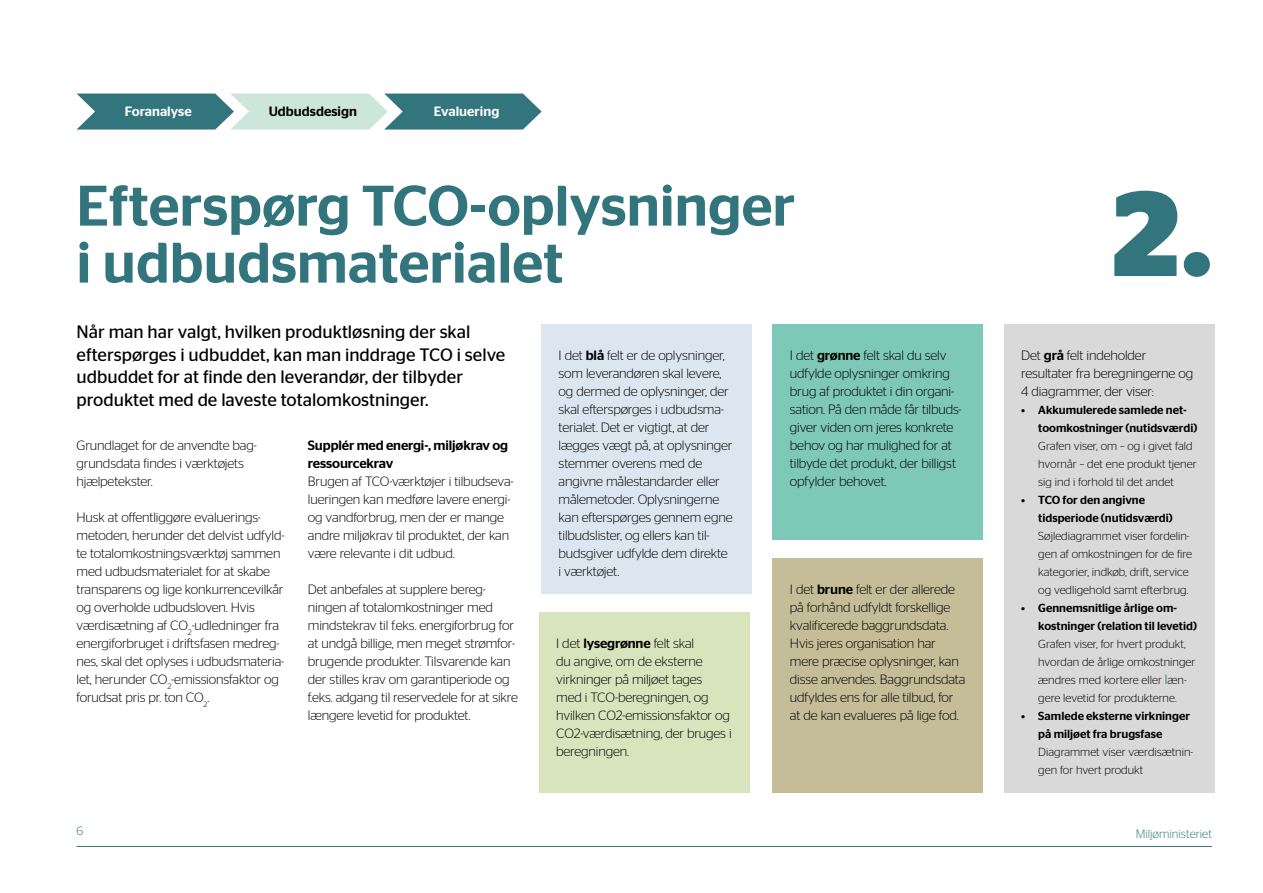
<style>
.page{position:relative;width:1263px;height:893px;background:#fff}
.page>*{position:absolute;margin:0;border:0;box-sizing:border-box;transform-origin:0 0}
.t1{font:700 120px "Stag Sans";color:#33757d}
.t2{font:500 57px/57px "Stag Sans";color:#33757d}
.t3{font:18px/22.5px "Stag Sans";color:#000}
.t4{font:300 13.5px/18px "Stag Sans";letter-spacing:-.01em;color:#000}
.t5{font:500 13.5px/18px "Stag Sans";letter-spacing:-.01em;color:#000}
.t6{font:500 13.5px "Stag Sans";color:#fff}
.t7{font:300 12px "Stag Sans";color:#33757d}
.t8{font:300 11.7px/18px "Stag Sans";color:#000}
.t9{font:500 11.7px/18px "Stag Sans";color:#000}
.s1{font-weight:500}
.s2{font-size:13.5px;color:#005d59}
</style>
<div class="page">
<hr style="left:77px;top:846px;width:1135px;height:1px;background:#33757d">
<svg style="left:77px;top:94px;width:465px;height:36px;background:#77a5a7"></svg>
<div style="left:773px;top:324px;width:210px;height:216px;background:#7ec8b7"></div>
<div style="left:542px;top:324px;width:210px;height:270px;background:#dce6f0"></div>
<div style="left:1004px;top:324px;width:210px;height:468px;background:#d9d9d9"></div>
<div style="left:773px;top:558px;width:210px;height:234px;background:#c5bd98"></div>
<div style="left:539px;top:612px;width:210px;height:180px;background:#d8e4bc"></div>
<p class="t6" style="left:125px;top:103px;width:68px">Foranalyse</p>
<p class="t5" style="left:269px;top:102px;width:90px">Udbudsdesign</p>
<p class="t6" style="left:434px;top:103px;width:67px">Evaluering</p>
<h2 class="t2" style="left:77px;top:177px;width:720px">Efterspørg TCO-oplysninger i udbudsmaterialet</h2>
<h1 class="t1" style="left:1112px;top:165px;width:102px">2.</h1>
<h3 class="t3" style="left:77px;top:321px;width:430px">Når man har valgt, hvilken produktløsning der skal efterspørges i udbuddet, kan man inddrage TCO i selve udbuddet for at finde den leverandør, der tilbyder produktet med de laveste totalomkostninger.</h3>
<p class="t4" style="left:77px;top:436px;width:182px">Grundlaget for de anvendte bag&shy;grundsdata findes i værktøjets hjælpetekster.</p>
<p class="t4" style="left:77px;top:508px;width:209px">Husk at offentliggøre evaluerings&shy;metoden, herunder det delvist udfyld&shy;te totalomkostningsværktøj sammen med udbudsmaterialet for at skabe transparens og lige konkurrencevilkår og overholde udbudsloven. Hvis værdisætning af CO<sub>2</sub>-udledninger fra energiforbruget i driftsfasen medreg&shy;nes, skal det oplyses i udbudsmateria&shy;let, herunder CO<sub>2</sub>-emissionsfaktor og forudsat pris pr. ton CO<sub>2</sub>.</p>
<p class="t5" style="left:308px;top:436px;width:202px">Supplér med energi-, miljøkrav og ressourcekrav</p>
<p class="t4" style="left:308px;top:472px;width:207px">Brugen af TCO-værktøjer i tilbudseva&shy;lueringen kan medføre lavere energi&shy;og vandforbrug, men der er mange andre miljøkrav til produktet, der kan være relevante i dit udbud.</p>
<p class="t4" style="left:308px;top:580px;width:212px">Det anbefales at supplere bereg&shy;ningen af totalomkostninger med mindstekrav til f.eks. energiforbrug for at undgå billige, men meget strømfor&shy;brugende produkter. Tilsvarende kan der stilles krav om garantiperiode og f.eks. adgang til reservedele for at sikre længere levetid for produktet.</p>
<p class="t4" style="left:559px;top:346px;width:175px">I det <span class="s1">blå</span> felt er de oplysninger, som leverandøren skal levere, og dermed de oplysninger, der skal efterspørges i udbudsma&shy;terialet. Det er vigtigt, at der lægges vægt på, at oplysninger stemmer overens med de angivne målestandarder eller målemetoder. Oplysningerne kan efterspørges gennem egne tilbudslister, og ellers kan til&shy;budsgiver udfylde dem direkte i værktøjet.</p>
<p class="t4" style="left:1021px;top:346px;width:173px">Det <span class="s1">grå</span> felt indeholder resultater fra beregningerne og<br>4 diagrammer, der viser:</p>
<p class="t4" style="left:790px;top:346px;width:173px">I det <span class="s1">grønne</span> felt skal du selv udfylde oplysninger omkring brug af produktet i din organi&shy;sation. På den måde får tilbuds&shy;giver viden om jeres konkrete behov og har mulighed for at tilbyde det produkt, der billigst opfylder behovet.</p>
<p class="t9" style="left:1038px;top:401px;width:161px;text-indent:-17px">• Akkumulerede samlede net&shy;toomkostninger (nutidsværdi)</p>
<p class="t8" style="left:1038px;top:437px;width:160px">Grafen viser, om – og i givet fald hvornår – det ene produkt tjener sig ind i forhold til det andet</p>
<p class="t9" style="left:1038px;top:491px;width:136px;text-indent:-17px">• TCO for den angivne tidsperiode (nutidsværdi)</p>
<p class="t8" style="left:1038px;top:527px;width:155px">Søjlediagrammet viser fordelin&shy;gen af omkostningen for de fire kategorier, indkøb, drift, service og vedligehold samt efterbrug.</p>
<p class="t9" style="left:1038px;top:599px;width:160px;text-indent:-17px">• Gennemsnitlige årlige om&shy;kostninger (relation til levetid)</p>
<p class="t8" style="left:1038px;top:635px;width:159px">Grafen viser, for hvert produkt, hvordan de årlige omkostninger ændres med kortere eller <span class="s2">l</span>æn&shy;gere levetid for produkterne.</p>
<p class="t9" style="left:1038px;top:707px;width:153px;text-indent:-17px">• Samlede eksterne virkninger på miljøet fra brugsfase</p>
<p class="t8" style="left:1038px;top:743px;width:156px">Diagrammet viser værdisætnin&shy;gen for hvert produkt</p>
<p class="t4" style="left:790px;top:580px;width:177px">I det <span class="s1">brune</span> felt er der allerede på forhånd udfyldt forskellige kvalificerede baggrundsdata.<br>Hvis jeres organisation har mere præcise oplysninger, kan disse anvendes. Baggrundsdata udfyldes ens for alle tilbud, for at de kan evalueres på lige fod.</p>
<p class="t4" style="left:556px;top:634px;width:177px">I det <span class="s1">lysegrønne</span> felt skal<br>du angive, om de eksterne virkninger på miljøet tages<br>med i TCO-beregningen, og hvilken CO2-emissionsfaktor og<br>CO2-værdisætning, der bruges i beregningen.</p>
<p class="t7" style="left:77px;top:825px;width:8px">6</p>
<p class="t7" style="left:1136px;top:827px;width:78px">Miljøministeriet</p>
</div>
